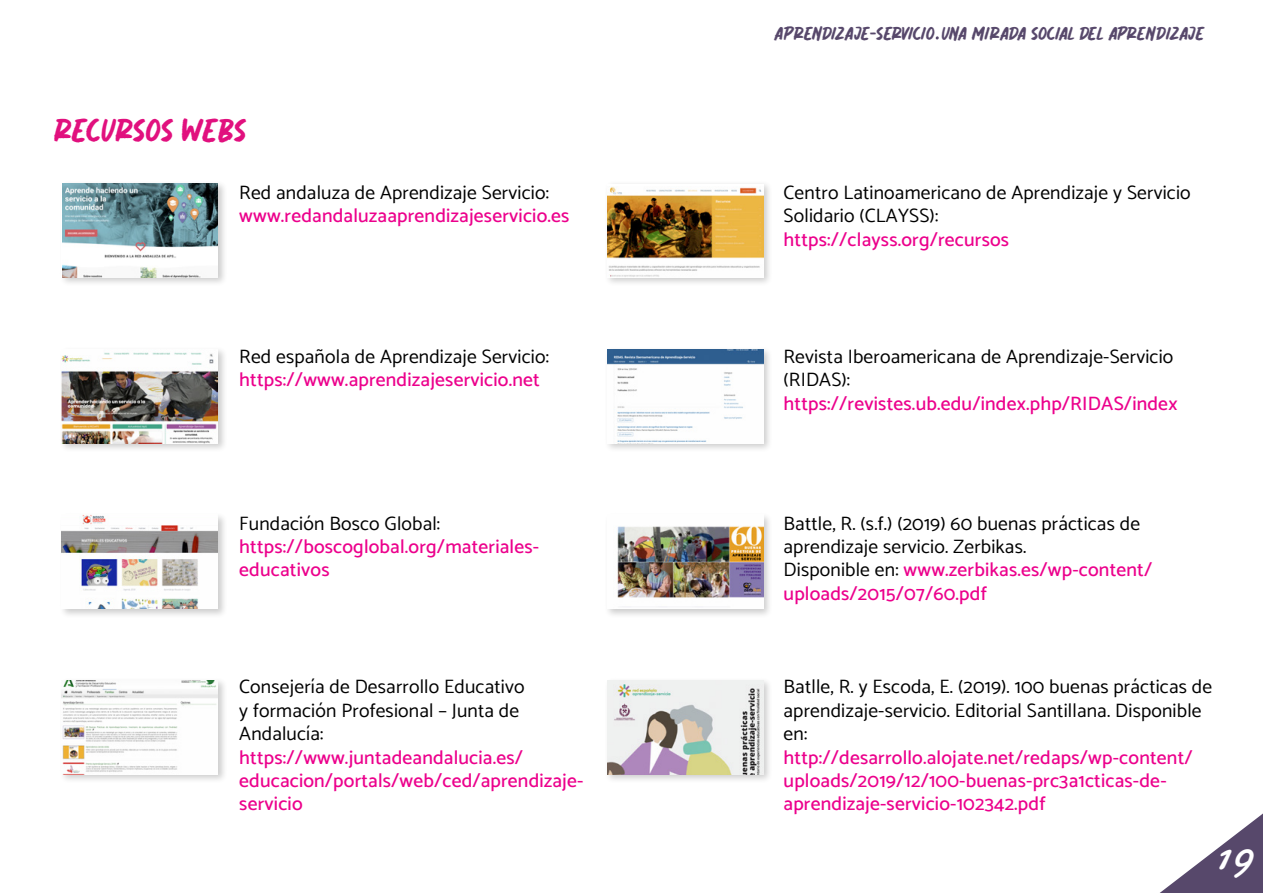
<style>
.page{position:relative;width:1263px;height:893px;background:#fff}
.page>*{position:absolute;margin:0;border:0;box-sizing:border-box;transform-origin:0 0}
.t1{font:45px "Damion";color:#fff}
.t2{font:21px "Chalk Brush Personal Use";letter-spacing:-.01em;color:#e1107e}
.t3{font:19.5px/23.4px "Catamaran";letter-spacing:.01em;color:#000}
.t4{font:500 19.5px/23.4px "Catamaran";letter-spacing:.01em;color:#ec008c}
.t5{font:12px "Chalk Brush Personal Use";letter-spacing:-.04em;color:#57486b}
.s1{font-family:"Damion"}
.s2{font-weight:500;color:#ec008c}
</style>
<div class="page">
<div style="left:58px;top:180px;width:170px;height:107px;background:#000;opacity:.2"></div>
<img style="left:63px;top:184px;width:155px;height:93px">
<div style="left:604px;top:180px;width:169px;height:107px;background:#000;opacity:.2"></div>
<div style="left:607px;top:184px;width:156px;height:93px;background:#fff"></div>
<img style="left:607px;top:187px;width:156px;height:90px">
<div style="left:58px;top:511px;width:170px;height:108px;background:#000;opacity:.2"></div>
<img style="left:62px;top:515px;width:156px;height:94px">
<div style="left:604px;top:511px;width:169px;height:108px;background:#000;opacity:.2"></div>
<img style="left:607px;top:515px;width:156px;height:94px">
<div style="left:58px;top:346px;width:170px;height:107px;background:#000;opacity:.2"></div>
<img style="left:62px;top:349px;width:156px;height:94px">
<div style="left:604px;top:346px;width:169px;height:107px;background:#000;opacity:.2"></div>
<img style="left:607px;top:349px;width:156px;height:94px">
<div style="left:58px;top:677px;width:170px;height:107px;background:#000;opacity:.2"></div>
<img style="left:62px;top:680px;width:156px;height:94px">
<div style="left:604px;top:677px;width:169px;height:107px;background:#000;opacity:.2"></div>
<img style="left:607px;top:680px;width:156px;height:94px">
<svg style="left:1160px;top:813px;width:103px;height:80px"></svg>
<p class="t2" style="left:54px;top:120px;width:194px">RECURSOS WEBS</p>
<p class="t3" style="left:239px;top:180px;width:311px">Red andaluza de Aprendizaje Servicio:</p>
<p class="t4" style="left:239px;top:204px;width:332px">www.redandaluzaaprendizajeservicio.es</p>
<p class="t3" style="left:239px;top:344px;width:311px">Red española de Aprendizaje Servicio:</p>
<p class="t4" style="left:239px;top:367px;width:302px">https://www.aprendizajeservicio.net</p>
<p class="t3" style="left:239px;top:511px;width:202px">Fundación Bosco Global:</p>
<p class="t4" style="left:239px;top:534px;width:301px">https://boscoglobal.org/materiales&shy;educativos</p>
<p class="t3" style="left:239px;top:675px;width:287px">Consejería de Desarrollo Educativo y formación Profesional – Junta de<br>Andalucía:</p>
<p class="t4" style="left:239px;top:745px;width:346px">https://www.juntadeandalucia.es/ educacion/portals/web/ced/aprendizaje&shy;servicio</p>
<p class="t5" style="left:774px;top:27px;width:432px">APRENDIZAJE-SERVICIO<span class="s1">.</span> UNA MIRADA SOCIAL DEL APRENDIZAJE</p>
<p class="t3" style="left:783px;top:180px;width:409px">Centro Latinoamericano de Aprendizaje y Servicio<br>Solidario (CLAYSS):</p>
<p class="t4" style="left:783px;top:227px;width:227px">https://clayss.org/recursos</p>
<p class="t3" style="left:783px;top:344px;width:391px">Revista Iberoamericana de Aprendizaje-Servicio (RIDAS):</p>
<p class="t4" style="left:783px;top:391px;width:395px">https://revistes.ub.edu/index.php/RIDAS/index</p>
<p class="t3" style="left:783px;top:511px;width:370px">Battle, R. (s.f.) (2019) 60 buenas prácticas de aprendizaje servicio. Zerbikas.<br>Disponible en: <span class="s2">www.zerbikas.es/wp-content/ uploads/2015/07/60.pdf</span></p>
<p class="t3" style="left:783px;top:675px;width:430px">Batlle, R. y Escoda, E. (2019). 100 buenas prácticas de aprendizaje-servicio. Editorial Santillana. Disponible en:</p>
<p class="t4" style="left:783px;top:745px;width:411px">http://desarrollo.alojate.net/redaps/wp-content/ uploads/2019/12/100-buenas-prc3a1cticas-de&shy;aprendizaje-servicio-102342.pdf</p>
<h1 class="t1" style="left:1214px;top:823px;width:40px">19</h1>
</div>
